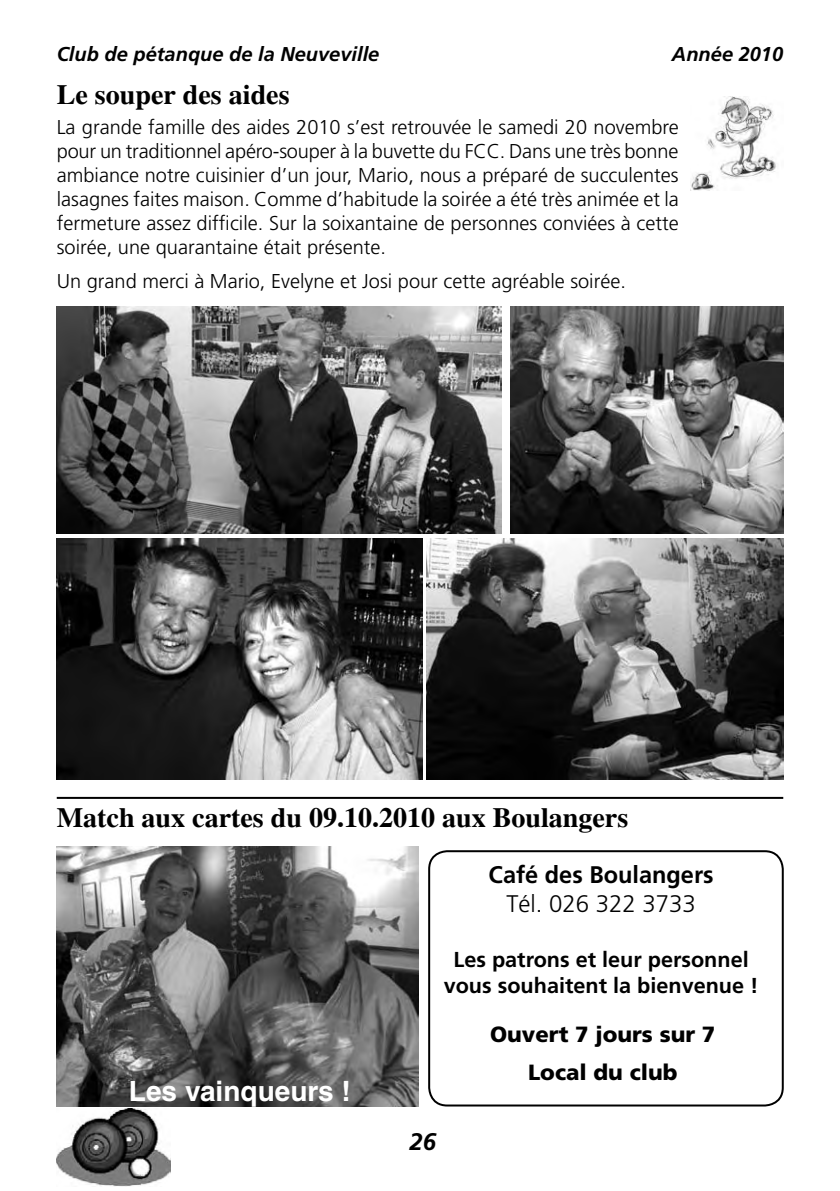
<style>
.page{position:relative;width:840px;height:1191px;background:#fff}
.page>*{position:absolute;margin:0;border:0;box-sizing:border-box;transform-origin:0 0}
.t1{font:700 28px "Times";color:#000}
.t2{font:700 28px "Helvetica";color:#fff}
.t3{font:700 24px "Frutiger";color:#000}
.t4{font:300 24px "Frutiger";color:#000}
.t5{font:italic 700 24px "Frutiger";color:#000}
.t6{font:900 22px/37.8px "Frutiger";color:#000;text-align:center}
.t7{font:700 21.6px/26px "Frutiger";color:#000;text-align:center}
.t8{font:300 20px/24px "Frutiger";color:#000;text-align:justify}
.t9{font:italic 700 20px "Frutiger";color:#000}
</style>
<div class="page">
<img style="left:57px;top:1108px;width:113px;height:78px">
<div style="left:428px;top:850px;width:355px;height:256px;border:2px solid #000;border-radius:18px"></div>
<img style="left:57px;top:846px;width:362px;height:260px">
<hr style="left:57px;top:797px;width:725px;height:2px;background:#000">
<img style="left:426px;top:539px;width:356px;height:241px">
<img style="left:57px;top:539px;width:365px;height:241px">
<img style="left:57px;top:306px;width:444px;height:227px">
<img style="left:510px;top:306px;width:272px;height:227px">
<img style="left:690px;top:96px;width:86px;height:94px">
<p class="t9" style="left:57px;top:42px;width:324px">Club de pétanque de la Neuveville</p>
<p class="t9" style="left:671px;top:42px;width:113px">Année 2010</p>
<h1 class="t1" style="left:57px;top:78px;width:234px">Le souper des aides</h1>
<p class="t8" style="left:57px;top:115px;width:623px">La grande famille des aides 2010 s’est retrouvée le samedi 20 novembre pour un traditionnel apéro-souper à la buvette du FCC. Dans une très bonne ambiance notre cuisinier d’un jour, Mario, nous a préparé de succulentes lasagnes faites maison. Comme d’habitude la soirée a été très animée et la fermeture assez difficile. Sur la soixantaine de personnes conviées à cette soirée, une quarantaine était présente.</p>
<p class="t8" style="left:57px;top:269px;width:570px">Un grand merci à Mario, Evelyne et Josi pour cette agréable soirée.</p>
<h1 class="t1" style="left:57px;top:801px;width:572px">Match aux cartes du 09.10.2010 aux Boulangers</h1>
<h1 class="t2" style="left:129px;top:1074px;width:223px">Les vainqueurs !</h1>
<p class="t3" style="left:488px;top:861px;width:226px">Café des Boulangers</p>
<p class="t4" style="left:506px;top:890px;width:191px">Tél. 026 322 3733</p>
<p class="t7" style="left:443px;top:946px;width:316px">Les patrons et leur personnel vous souhaitent la bienvenue !</p>
<p class="t6" style="left:490px;top:1015px;width:226px">Ouvert 7 jours sur 7<br>Local du club</p>
<p class="t5" style="left:409px;top:1127px;width:28px">26</p>
</div>
